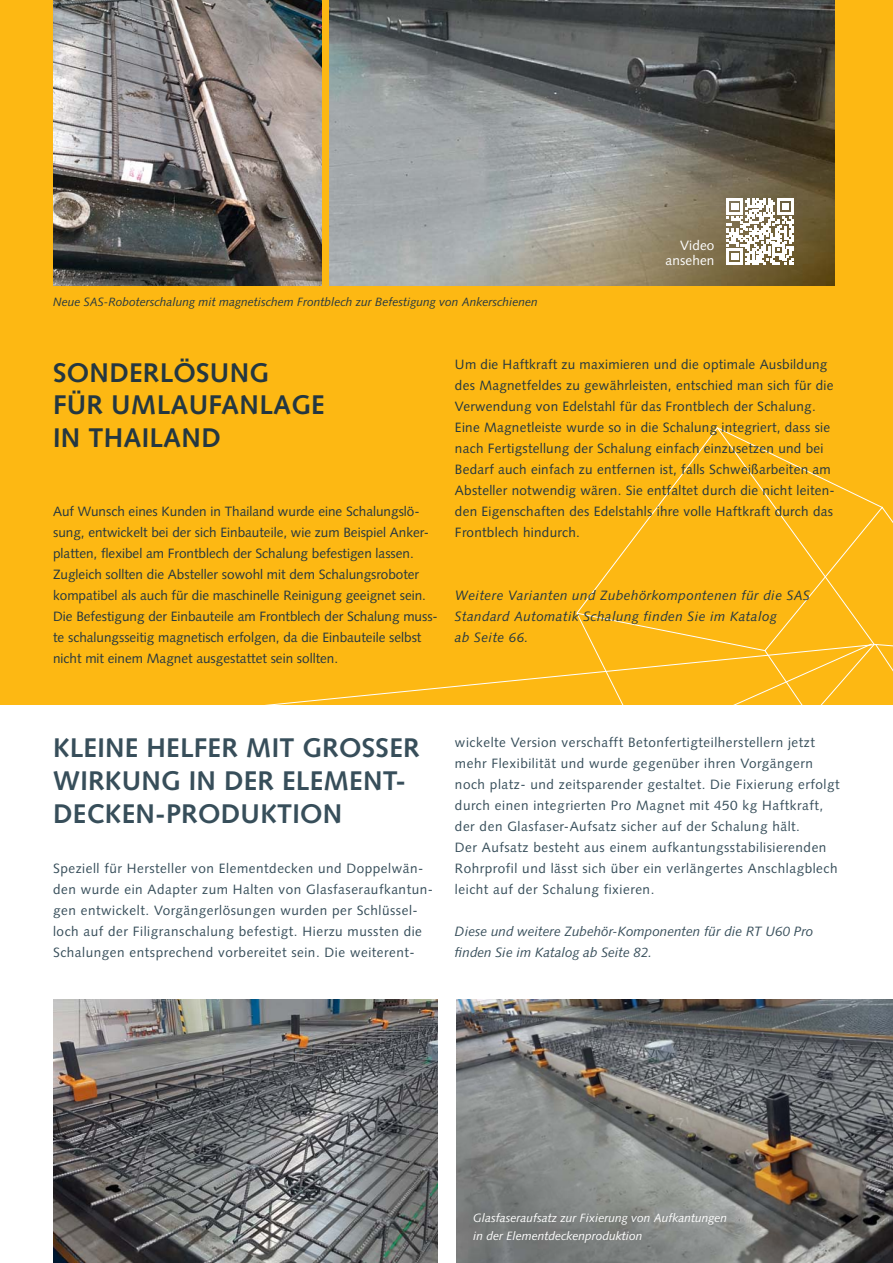
<style>
.page{position:relative;width:893px;height:1263px;background:#fdb813}
.page>*{position:absolute;margin:0;border:0;box-sizing:border-box;transform-origin:0 0}
.t1{font:700 27px/33px "Syntax LT Std";letter-spacing:.01em;color:#374e5a}
.t2{font:700 27px/33px "Syntax LT Std";letter-spacing:.01em;color:#243741}
.t3{font:13.5px/21px "Syntax LT Std";letter-spacing:.01em;color:#243741}
.t4{font:13.5px/21px "Syntax LT Std";letter-spacing:.04em;color:#374e5a}
.t5{font:italic 13.5px/21px "Syntax LT Std";letter-spacing:.03em;color:#243741}
.t6{font:italic 13.5px/21px "Syntax LT Std";color:#374e5a}
.t7{font:13.5px/15px "Syntax LT Std";letter-spacing:.01em;color:#fff;text-align:right}
.t8{font:italic 12px "Syntax LT Std";color:#243741}
.t9{font:italic 12px/18px "Syntax LT Std";color:#fff}
</style>
<div class="page">
<svg style="left:576px;top:427px;width:317px;height:217px"></svg>
<svg style="left:452px;top:643px;width:420px;height:62px"></svg>
<div style="left:0;top:705px;width:893px;height:558px;background:#fff"></div>
<img style="left:329px;top:0;width:505px;height:285px">
<img style="left:53px;top:0;width:268px;height:285px">
<img style="left:456px;top:999px;width:437px;height:264px">
<img style="left:53px;top:999px;width:385px;height:264px">
<svg style="left:727px;top:198px;width:66px;height:67px;background:#ccc7ba"></svg>
<p class="t8" style="left:53px;top:297px;width:486px">Neue SAS-Roboterschalung mit magnetischem Frontblech zur Befestigung von Ankerschienen</p>
<p class="t7" style="left:665px;top:239px;width:50px">Video ansehen</p>
<h1 class="t2" style="left:53px;top:358px;width:273px">SONDERLÖSUNG<br>FÜR UMLAUFANLAGE<br>IN THAILAND</h1>
<p class="t3" style="left:53px;top:502px;width:386px">Auf Wunsch eines Kunden in Thailand wurde eine Schalungslö&shy;sung, entwickelt bei der sich Einbauteile, wie zum Beispiel Anker&shy;platten, flexibel am Frontblech der Schalung befestigen lassen.<br>Zugleich sollten die Absteller sowohl mit dem Schalungsroboter kompatibel als auch für die maschinelle Reinigung geeignet sein.<br>Die Befestigung der Einbauteile am Frontblech der Schalung muss&shy;te schalungsseitig magnetisch erfolgen, da die Einbauteile selbst nicht mit einem Magnet ausgestattet sein sollten.</p>
<p class="t3" style="left:455px;top:355px;width:381px">Um die Haftkraft zu maximieren und die optimale Ausbildung des Magnetfeldes zu gewährleisten, entschied man sich für die Verwendung von Edelstahl für das Frontblech der Schalung.<br>Eine Magnetleiste wurde so in die Schalung integriert, dass sie nach Fertigstellung der Schalung einfach einzusetzen und bei Bedarf auch einfach zu entfernen ist, falls Schweißarbeiten am Absteller notwendig wären. Sie entfaltet durch die nicht leiten&shy;den Eigenschaften des Edelstahls ihre volle Haftkraft durch das Frontblech hindurch.</p>
<p class="t5" style="left:455px;top:586px;width:357px">Weitere Varianten und Zubehörkompontenen für die SAS<br>Standard Automatik Schalung finden Sie im Katalog<br>ab Seite 66.</p>
<h1 class="t1" style="left:53px;top:733px;width:368px">KLEINE HELFER MIT GROSSER<br>WIRKUNG IN DER ELEMENT-<br>DECKEN-PRODUKTION</h1>
<p class="t4" style="left:53px;top:859px;width:381px">Speziell für Hersteller von Elementdecken und Doppelwän&shy;den wurde ein Adapter zum Halten von Glasfaseraufkantun&shy;gen entwickelt. Vorgängerlösungen wurden per Schlüssel&shy;loch auf der Filigranschalung befestigt. Hierzu mussten die Schalungen entsprechend vorbereitet sein. Die weiterent-</p>
<p class="t4" style="left:455px;top:733px;width:386px">wickelte Version verschafft Betonfertigteilherstellern jetzt mehr Flexibilität und wurde gegenüber ihren Vorgängern noch platz- und zeitsparender gestaltet. Die Fixierung erfolgt durch einen integrierten Pro Magnet mit 450 kg Haftkraft, der den Glasfaser-Aufsatz sicher auf der Schalung hält.<br>Der Aufsatz besteht aus einem aufkantungsstabilisierenden Rohrprofil und lässt sich über ein verlängertes Anschlagblech leicht auf der Schalung fixieren.</p>
<p class="t6" style="left:455px;top:922px;width:360px">Diese und weitere Zubehör-Komponenten für die RT U60 Pro finden Sie im Katalog ab Seite 82.</p>
<p class="t9" style="left:473px;top:1210px;width:256px">Glasfaseraufsatz zur Fixierung von Aufkantungen in der Elementdeckenproduktion</p>
</div>
